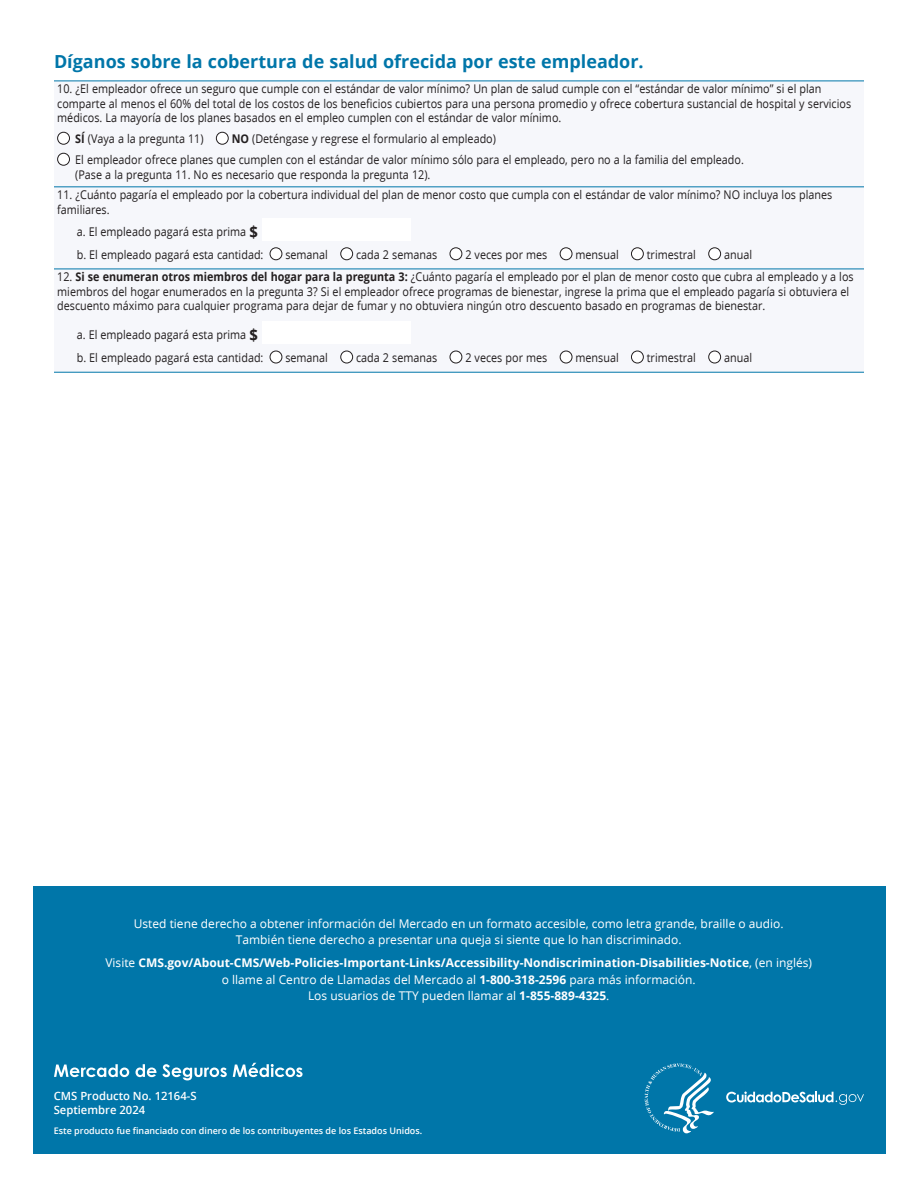
<style>
.page{position:relative;width:918px;height:1188px;background:#fff}
.page>*{position:absolute;margin:0;border:0;box-sizing:border-box;transform-origin:0 0}
.t1{font:700 18px "Open Sans";color:#0076a9}
.t2{font:12px/14.4px "Open Sans";color:#231f20;scale:.9 1}
.t3{font:700 12px/16.5px "Open Sans";color:#fff;text-align:center}
.t4{font:12px/16.5px "Open Sans";color:#fff;text-align:center}
.t5{font:600 11.25px "Open Sans";color:#fff}
.t6{font:600 9px "Open Sans";color:#fff}
.s1{font-weight:700}
.s2{font-weight:700;font-size:16.5px}
.s3{font-weight:400}
</style>
<div class="page">
<div style="left:33px;top:886px;width:852px;height:267px;background:#0076a9"></div>
<div style="left:54px;top:131px;width:810px;height:241px;background:#f6f7fb"></div>
<hr style="left:54px;top:81px;width:810px;height:1px;background:#0076a9">
<hr style="left:54px;top:186px;width:810px;height:1px;background:#0076a9">
<hr style="left:54px;top:269px;width:810px;height:1px;background:#0076a9">
<hr style="left:54px;top:372px;width:810px;height:1px;background:#0076a9">
<div style="left:58px;top:132px;width:12px;height:12px;background:#fff;border-radius:50%"></div>
<div style="left:57px;top:132px;width:13px;height:13px;border:1px solid #231f20;border-radius:50%"></div>
<div style="left:216px;top:132px;width:12px;height:12px;background:#fff;border-radius:50%"></div>
<div style="left:216px;top:132px;width:13px;height:13px;border:1px solid #231f20;border-radius:50%"></div>
<div style="left:58px;top:153px;width:12px;height:12px;background:#fff;border-radius:50%"></div>
<div style="left:57px;top:153px;width:13px;height:13px;border:1px solid #231f20;border-radius:50%"></div>
<div style="left:262px;top:218px;width:149px;height:23px;background:#fff"></div>
<div style="left:270px;top:248px;width:12px;height:12px;background:#fff;border-radius:50%"></div>
<div style="left:270px;top:247px;width:12px;height:13px;border:1px solid #231f20;border-radius:50%"></div>
<div style="left:341px;top:248px;width:12px;height:12px;background:#fff;border-radius:50%"></div>
<div style="left:340px;top:247px;width:13px;height:13px;border:1px solid #231f20;border-radius:50%"></div>
<div style="left:450px;top:248px;width:12px;height:12px;background:#fff;border-radius:50%"></div>
<div style="left:450px;top:247px;width:12px;height:13px;border:1px solid #231f20;border-radius:50%"></div>
<div style="left:560px;top:248px;width:12px;height:12px;background:#fff;border-radius:50%"></div>
<div style="left:560px;top:247px;width:12px;height:13px;border:1px solid #231f20;border-radius:50%"></div>
<div style="left:631px;top:248px;width:12px;height:12px;background:#fff;border-radius:50%"></div>
<div style="left:631px;top:247px;width:13px;height:13px;border:1px solid #231f20;border-radius:50%"></div>
<div style="left:709px;top:248px;width:12px;height:12px;background:#fff;border-radius:50%"></div>
<div style="left:708px;top:247px;width:13px;height:13px;border:1px solid #231f20;border-radius:50%"></div>
<div style="left:262px;top:322px;width:149px;height:22px;background:#fff"></div>
<div style="left:270px;top:351px;width:12px;height:12px;background:#fff;border-radius:50%"></div>
<div style="left:270px;top:351px;width:12px;height:12px;border:1px solid #231f20;border-radius:50%"></div>
<div style="left:341px;top:351px;width:12px;height:12px;background:#fff;border-radius:50%"></div>
<div style="left:340px;top:351px;width:13px;height:12px;border:1px solid #231f20;border-radius:50%"></div>
<div style="left:450px;top:351px;width:12px;height:12px;background:#fff;border-radius:50%"></div>
<div style="left:450px;top:351px;width:12px;height:12px;border:1px solid #231f20;border-radius:50%"></div>
<div style="left:560px;top:351px;width:12px;height:12px;background:#fff;border-radius:50%"></div>
<div style="left:560px;top:351px;width:12px;height:12px;border:1px solid #231f20;border-radius:50%"></div>
<div style="left:631px;top:351px;width:12px;height:12px;background:#fff;border-radius:50%"></div>
<div style="left:631px;top:351px;width:13px;height:12px;border:1px solid #231f20;border-radius:50%"></div>
<div style="left:709px;top:351px;width:12px;height:12px;background:#fff;border-radius:50%"></div>
<div style="left:708px;top:351px;width:13px;height:12px;border:1px solid #231f20;border-radius:50%"></div>
<svg style="left:54px;top:1064px;width:75px;height:13px"></svg>
<svg style="left:136px;top:1064px;width:20px;height:13px"></svg>
<svg style="left:162px;top:1064px;width:65px;height:16px"></svg>
<svg style="left:233px;top:1063px;width:70px;height:14px"></svg>
<svg style="left:726px;top:1092px;width:138px;height:13px"></svg>
<svg style="left:645px;top:1064px;width:69px;height:69px"></svg>
<h3 class="t1" style="left:54px;top:49px;width:591px">Díganos sobre la cobertura de salud ofrecida por este empleador.</h3>
<p class="t2" style="left:57px;top:82px;width:884px">10. ¿El empleador ofrece un seguro que cumple con el estándar de valor mínimo? Un plan de salud cumple con el “estándar de valor mínimo” si el plan comparte al menos el 60% del total de los costos de los beneficios cubiertos para una persona promedio y ofrece cobertura sustancial de hospital y servicios médicos. La mayoría de los planes basados en el empleo cumplen con el estándar de valor mínimo.</p>
<p class="t2" style="left:75px;top:132px;width:144px"><span class="s1">SÍ</span> (Vaya a la pregunta 11)</p>
<p class="t2" style="left:75px;top:128px;width:744px;line-height:21px;text-indent:156px"><span class="s1">NO</span> (Deténgase y regrese el formulario al empleado)<br>El empleador ofrece planes que cumplen con el estándar de valor mínimo sólo para el empleado, pero no a la familia del empleado.</p>
<p class="t2" style="left:75px;top:168px;width:396px">(Pase a la pregunta 11. No es necesario que responda la pregunta 12).</p>
<p class="t2" style="left:57px;top:188px;width:863px">11. ¿Cuánto pagaría el empleado por la cobertura individual del plan de menor costo que cumpla con el estándar de valor mínimo? NO incluya los planes familiares.</p>
<p class="t2" style="left:77px;top:221px;width:209px;line-height:22.5px">a. El empleado pagará esta prima <span class="s2">$ </span>b. El empleado pagará esta cantidad:</p>
<p class="t2" style="left:285px;top:247px;width:49px">semanal</p>
<p class="t2" style="left:356px;top:247px;width:92px">cada 2 semanas</p>
<p class="t2" style="left:465px;top:247px;width:93px">2 veces por mes</p>
<p class="t2" style="left:576px;top:247px;width:50px">mensual</p>
<p class="t2" style="left:647px;top:247px;width:56px">trimestral</p>
<p class="t2" style="left:724px;top:247px;width:33px">anual</p>
<p class="t2" style="left:57px;top:270px;width:886px">12. <span class="s1">Si se enumeran otros miembros del hogar para la pregunta 3:</span> ¿Cuánto pagaría el empleado por el plan de menor costo que cubra al empleado y a los miembros del hogar enumerados en la pregunta 3? Si el empleador ofrece programas de bienestar, ingrese la prima que el empleado pagaría si obtuviera el descuento máximo para cualquier programa para dejar de fumar y no obtuviera ningún otro descuento basado en programas de bienestar.</p>
<p class="t2" style="left:77px;top:324px;width:209px;line-height:22.5px">a. El empleado pagará esta prima <span class="s2">$ </span>b. El empleado pagará esta cantidad:</p>
<p class="t2" style="left:285px;top:351px;width:49px">semanal</p>
<p class="t2" style="left:356px;top:351px;width:92px">cada 2 semanas</p>
<p class="t2" style="left:465px;top:351px;width:93px">2 veces por mes</p>
<p class="t2" style="left:576px;top:351px;width:50px">mensual</p>
<p class="t2" style="left:647px;top:351px;width:56px">trimestral</p>
<p class="t2" style="left:724px;top:351px;width:33px">anual</p>
<p class="t4" style="left:134px;top:915px;width:651px">Usted tiene derecho a obtener información del Mercado en un formato accesible, como letra grande, braille o audio.<br>También tiene derecho a presentar una queja si siente que lo han discriminado.</p>
<p class="t3" style="left:105px;top:955px;width:708px"><span class="s3">Visite</span> CMS.gov/About-CMS/Web-Policies-Important-Links/Accessibility-Nondiscrimination-Disabilities-Notice<span class="s3">, (en inglés) o llame al Centro de Llamadas del Mercado al</span> 1-800-318-2596 <span class="s3">para más información.<br>Los usuarios de TTY pueden llamar al</span> 1-855-889-4325<span class="s3">.</span></p>
<p class="t5" style="left:54px;top:1090px;width:144px">CMS Producto No. 12164-S</p>
<p class="t5" style="left:54px;top:1103px;width:93px">Septiembre 2024</p>
<p class="t6" style="left:54px;top:1126px;width:370px">Este producto fue financiado con dinero de los contribuyentes de los Estados Unidos.</p>
</div>
